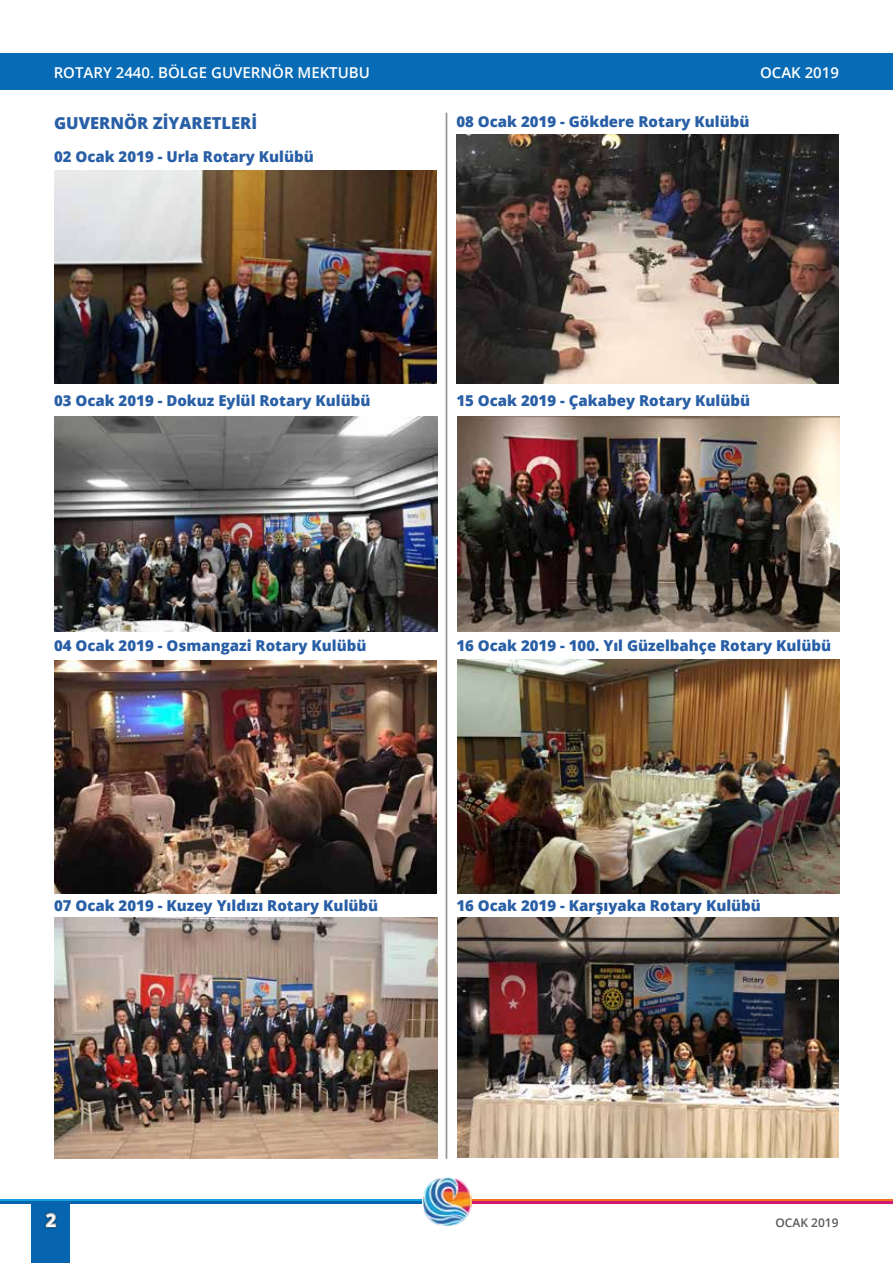
<style>
.page{position:relative;width:893px;height:1263px;background:#fff}
.page>*{position:absolute;margin:0;border:0;box-sizing:border-box;transform-origin:0 0}
.t1{font:700 18px "Open Sans";color:#fff}
.t2{font:800 16.5px "Open Sans";color:#295fa6}
.t3{font:800 15px "Open Sans";color:#295fa6}
.t4{font:600 15px "Open Sans";color:#fff}
.t5{font:600 12px "Open Sans";color:#58595b}
</style>
<div class="page">
<div style="left:32px;top:1203px;width:38px;height:60px;background:#0765af"></div>
<hr style="left:446px;top:113px;width:1px;height:1046px;background:#939598">
<hr style="left:0;top:1199px;width:422px;height:2px;background:#11a1dc">
<hr style="left:469px;top:1199px;width:424px;height:2px;background:#f37023">
<hr style="left:0;top:1201px;width:422px;height:3px;background:#0765af">
<hr style="left:469px;top:1201px;width:424px;height:3px;background:#d31870">
<div style="left:42px;top:1210px;width:17px;height:20px;background:#000;opacity:.51"></div>
<svg style="left:44px;top:1211px;width:13px;height:17px"></svg>
<div style="left:0;top:53px;width:893px;height:36px;background:#086bb5"></div>
<img style="left:422px;top:1177px;width:50px;height:48px">
<img style="left:54px;top:416px;width:383px;height:215px">
<img style="left:54px;top:660px;width:383px;height:234px">
<img style="left:54px;top:917px;width:383px;height:242px">
<img style="left:456px;top:135px;width:383px;height:248px">
<img style="left:457px;top:416px;width:382px;height:215px">
<img style="left:457px;top:660px;width:382px;height:234px">
<img style="left:457px;top:917px;width:381px;height:240px">
<img style="left:54px;top:171px;width:383px;height:212px">
<p class="t4" style="left:54px;top:62px;width:318px">ROTARY 2440. BÖLGE GUVERNÖR MEKTUBU</p>
<p class="t4" style="left:760px;top:62px;width:80px">OCAK 2019</p>
<p class="t2" style="left:54px;top:111px;width:205px">GUVERNÖR ZİYARETLERİ</p>
<p class="t3" style="left:54px;top:145px;width:261px">02 Ocak 2019 - Urla Rotary Kulübü</p>
<p class="t3" style="left:456px;top:110px;width:295px">08 Ocak 2019 - Gökdere Rotary Kulübü</p>
<p class="t3" style="left:54px;top:389px;width:318px">03 Ocak 2019 - Dokuz Eylül Rotary Kulübü</p>
<p class="t3" style="left:456px;top:389px;width:295px">15 Ocak 2019 - Çakabey Rotary Kulübü</p>
<p class="t3" style="left:54px;top:634px;width:314px">04 Ocak 2019 - Osmangazi Rotary Kulübü</p>
<p class="t3" style="left:456px;top:634px;width:376px">16 Ocak 2019 - 100. Yıl Güzelbahçe Rotary Kulübü</p>
<p class="t3" style="left:54px;top:894px;width:326px">07 Ocak 2019 - Kuzey Yıldızı Rotary Kulübü</p>
<p class="t3" style="left:456px;top:894px;width:306px">16 Ocak 2019 - Karşıyaka Rotary Kulübü</p>
<p class="t1" style="left:46px;top:1207px;width:12px">2</p>
<p class="t5" style="left:775px;top:1214px;width:65px">OCAK 2019</p>
</div>
